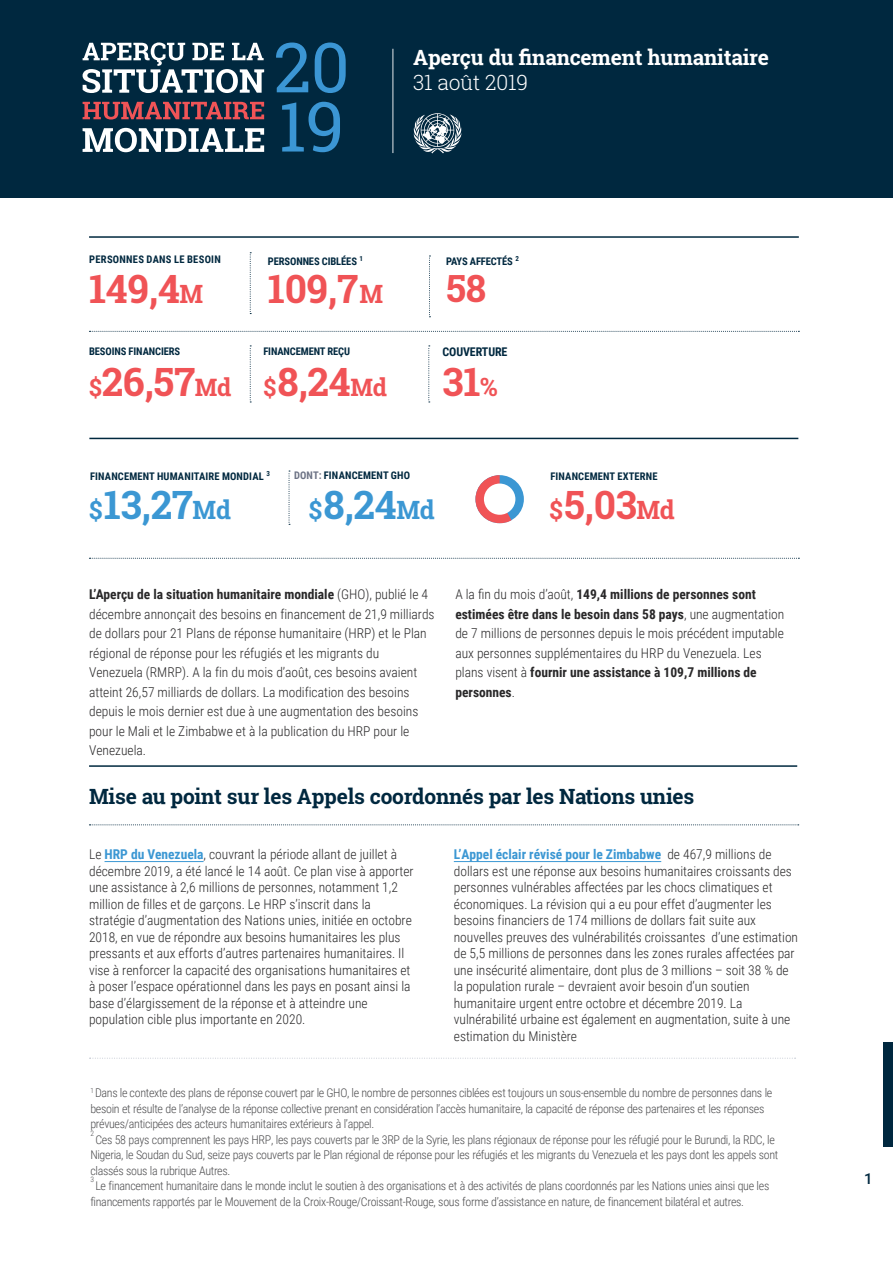
<style>
.page{position:relative;width:893px;height:1263px;background:#fff}
.page>*{position:absolute;margin:0;border:0;box-sizing:border-box;transform-origin:0 0}
.Heading_2{font:700 39px "Roboto Slab";letter-spacing:-.01em;color:#f05356}
.Heading_2-2{font:700 39px "Roboto Slab";color:#3b97d3}
.Heading_2-3{font:700 37.5px "Roboto Slab";color:#f05356}
.Body_Text{font:700 21px "Roboto Slab";letter-spacing:-.01em;color:#00283f}
.Heading_1{font:700 21px "Roboto Slab";letter-spacing:-.01em;color:#fff}
.Heading_1-2{font:300 21px "Roboto Slab";letter-spacing:-.01em;color:#fff}
.t1{font:500 15px "Roboto";color:#00283f}
.Body_Text-2{font:300 13.5px/16.5px "Roboto Condensed";color:#292829}
.Body_Text-3{font:300 12px/15.5px "Roboto Condensed";letter-spacing:-.025em;color:#4c4c4e}
.Heading_2-4{font:700 12px "Roboto Condensed";letter-spacing:-.01em;color:#00283f}
.Heading_2-5{font:700 10.5px "Roboto Condensed";letter-spacing:.015em;color:#00283f}
.Heading_2-6{font:700 10.5px "Roboto Condensed";letter-spacing:-.01em;color:#00283f}
.Body_Text-4{font:300 7.5px "Roboto Condensed";color:#4c4c4e}
.s1{font-size:25.2px}
.s2{font-size:24px}
.s3{color:#6d7385}
.s4{font-weight:700}
.s5{font-weight:700;color:#3b97d3}
</style>
<div class="page">
<div style="left:0;top:0;width:893px;height:198px;background:#00283f"></div>
<hr style="left:392px;top:49px;width:1px;height:104px;background:#fff">
<svg style="left:414px;top:113px;width:48px;height:40px"></svg>
<div style="left:883px;top:1042px;width:10px;height:105px;background:#00283f"></div>
<svg style="left:89px;top:1058px;width:707px;height:1px"></svg>
<svg style="left:89px;top:331px;width:710px;height:1px"></svg>
<hr style="left:89px;top:438px;width:709px;height:1px;background:#00283f">
<svg style="left:89px;top:558px;width:710px;height:1px"></svg>
<svg style="left:250px;top:252px;width:1px;height:62px"></svg>
<svg style="left:429px;top:256px;width:1px;height:61px"></svg>
<svg style="left:250px;top:346px;width:1px;height:57px"></svg>
<svg style="left:428px;top:346px;width:2px;height:57px"></svg>
<svg style="left:289px;top:471px;width:1px;height:54px"></svg>
<hr style="left:89px;top:236px;width:710px;height:2px;background:#00283f">
<hr style="left:89px;top:765px;width:708px;height:2px;background:#00283f">
<svg style="left:89px;top:824px;width:710px;height:1px"></svg>
<div style="left:475px;top:475px;width:49px;height:48px;background:#3b97d3;border-radius:50%"></div>
<svg style="left:475px;top:475px;width:36px;height:48px"></svg>
<div style="left:484px;top:483px;width:31px;height:32px;background:#fff;border-radius:50%"></div>
<svg style="left:282px;top:102px;width:58px;height:50px"></svg>
<svg style="left:276px;top:43px;width:70px;height:50px"></svg>
<svg style="left:83px;top:42px;width:181px;height:110px"></svg>
<hr style="left:105px;top:861px;width:99px;height:1px;background:#3b97d3">
<hr style="left:454px;top:861px;width:207px;height:1px;background:#3b97d3">
<p class="Heading_1" style="left:413px;top:42px;width:357px">Aperçu du financement humanitaire</p>
<p class="Heading_1-2" style="left:413px;top:68px;width:116px">31 août 2019</p>
<p class="Heading_2-5" style="left:89px;top:252px;width:133px">PERSONNES DANS LE BESOIN</p>
<p class="Heading_2" style="left:89px;top:263px;width:116px">149,4<span class="s1">M</span></p>
<p class="Heading_2-6" style="left:268px;top:253px;width:97px">PERSONNES CIBLÉES <sup>1</sup></p>
<p class="Heading_2-6" style="left:446px;top:253px;width:74px">PAYS AFFECTÉS <sup>2</sup></p>
<p class="Heading_2" style="left:268px;top:263px;width:117px">109,7<span class="s1">M</span></p>
<p class="Heading_2-3" style="left:446px;top:263px;width:42px">58</p>
<p class="Heading_2-6" style="left:89px;top:344px;width:93px">BESOINS FINANCIERS</p>
<p class="Heading_2-6" style="left:263px;top:344px;width:88px">FINANCEMENT REÇU</p>
<p class="Heading_2-4" style="left:443px;top:343px;width:66px">COUVERTURE</p>
<p class="Heading_2" style="left:89px;top:355px;width:144px"><span class="s2">$</span>26,57<span class="s2">Md</span></p>
<p class="Heading_2" style="left:263px;top:355px;width:125px"><span class="s2">$</span>8,24<span class="s2">Md</span></p>
<p class="Heading_2" style="left:443px;top:355px;width:57px">31<span class="s1">%</span></p>
<p class="Heading_2-5" style="left:90px;top:469px;width:181px">FINANCEMENT HUMANITAIRE MONDIAL <sup>3</sup></p>
<p class="Heading_2-5" style="left:294px;top:467px;width:117px"><span class="s3">DONT:</span> FINANCEMENT GHO</p>
<p class="Heading_2-5" style="left:550px;top:469px;width:109px">FINANCEMENT EXTERNE</p>
<p class="Heading_2-2" style="left:89px;top:478px;width:143px"><span class="s1">$</span>13,27<span class="s1">Md</span></p>
<p class="Heading_2-2" style="left:309px;top:478px;width:127px"><span class="s1">$</span>8,24<span class="s1">Md</span></p>
<p class="Heading_2" style="left:549px;top:478px;width:127px"><span class="s1">$</span>5,03<span class="s1">Md</span></p>
<p class="Body_Text-2" style="left:89px;top:584px;width:347px;line-height:19.5px"><span class="s4">L’Aperçu de la situation humanitaire mondiale</span> (GHO), publié le 4 décembre annonçait des besoins en financement de 21,9 milliards de dollars pour 21 Plans de réponse humanitaire (HRP) et le Plan régional de réponse pour les réfugiés et les migrants du Venezuela (RMRP). A la fin du mois d’août, ces besoins avaient atteint 26,57 milliards de dollars. La modification des besoins depuis le mois dernier est due à une augmentation des besoins pour le Mali et le Zimbabwe et à la publication du HRP pour le Venezuela.</p>
<p class="Body_Text-2" style="left:455px;top:584px;width:331px;line-height:19.5px">A la fin du mois d’août, <span class="s4">149,4 millions de personnes sont estimées être dans le besoin dans 58 pays</span>, une augmentation de 7 millions de personnes depuis le mois précédent imputable aux personnes supplémentaires du HRP du Venezuela. Les plans visent à <span class="s4">fournir une assistance à 109,7 millions de personnes</span>.</p>
<p class="Body_Text" style="left:89px;top:781px;width:607px">Mise au point sur les Appels coordonnés par les Nations unies</p>
<p class="Body_Text-2" style="left:89px;top:846px;width:326px">Le <span class="s5">HRP du Venezuela</span>, couvrant la période allant de juillet à décembre 2019, a été lancé le 14 août. Ce plan vise à apporter une assistance à 2,6 millions de personnes, notamment 1,2 million de filles et de garçons. Le HRP s’inscrit dans la stratégie d’augmentation des Nations unies, initiée en octobre 2018, en vue de répondre aux besoins humanitaires les plus pressants et aux efforts d’autres partenaires humanitaires. Il vise à renforcer la capacité des organisations humanitaires et à poser l’espace opérationnel dans les pays en posant ainsi la base d’élargissement de la réponse et à atteindre une population cible plus importante en 2020.</p>
<p class="Body_Text-2" style="left:454px;top:846px;width:346px"><span class="s5">L’Appel éclair révisé pour le Zimbabwe</span> de 467,9 millions de dollars est une réponse aux besoins humanitaires croissants des personnes vulnérables affectées par les chocs climatiques et économiques. La révision qui a eu pour effet d’augmenter les besoins financiers de 174 millions de dollars fait suite aux nouvelles preuves des vulnérabilités croissantes d’une estimation de 5,5 millions de personnes dans les zones rurales affectées par une insécurité alimentaire, dont plus de 3 millions – soit 38 % de la population rurale – devraient avoir besoin d’un soutien humanitaire urgent entre octobre et décembre 2019. La vulnérabilité urbaine est également en augmentation, suite à une estimation du Ministère</p>
<p class="Body_Text-3" style="left:90px;top:1084px;width:684px"><sup>1</sup> Dans le contexte des plans de réponse couvert par le GHO, le nombre de personnes ciblées est toujours un sous-ensemble du nombre de personnes dans le besoin et résulte de l’analyse de la réponse collective prenant en considération l’accès humanitaire, la capacité de réponse des partenaires et les réponses prévues/anticipées des acteurs humanitaires extérieurs à l’appel.</p>
<p class="Body_Text-4" style="left:90px;top:1128px;width:5px">2</p>
<p class="Body_Text-3" style="left:90px;top:1131px;width:690px;text-indent:5px">Ces 58 pays comprennent les pays HRP, les pays couverts par le 3RP de la Syrie, les plans régionaux de réponse pour les réfugié pour le Burundi, la RDC, le<br>Nigeria, le Soudan du Sud, seize pays couverts par le Plan régional de réponse pour les réfugiés et les migrants du Venezuela et les pays dont les appels sont classés sous la rubrique Autres.</p>
<p class="Body_Text-4" style="left:90px;top:1174px;width:5px">3</p>
<p class="Body_Text-3" style="left:90px;top:1177px;width:681px;text-indent:5px">Le financement humanitaire dans le monde inclut le soutien à des organisations et à des activités de plans coordonnés par les Nations unies ainsi que les financements rapportés par le Mouvement de la Croix-Rouge/Croissant-Rouge, sous forme d’assistance en nature, de financement bilatéral et autres.</p>
<p class="t1" style="left:864px;top:1168px;width:10px">1</p>
</div>
